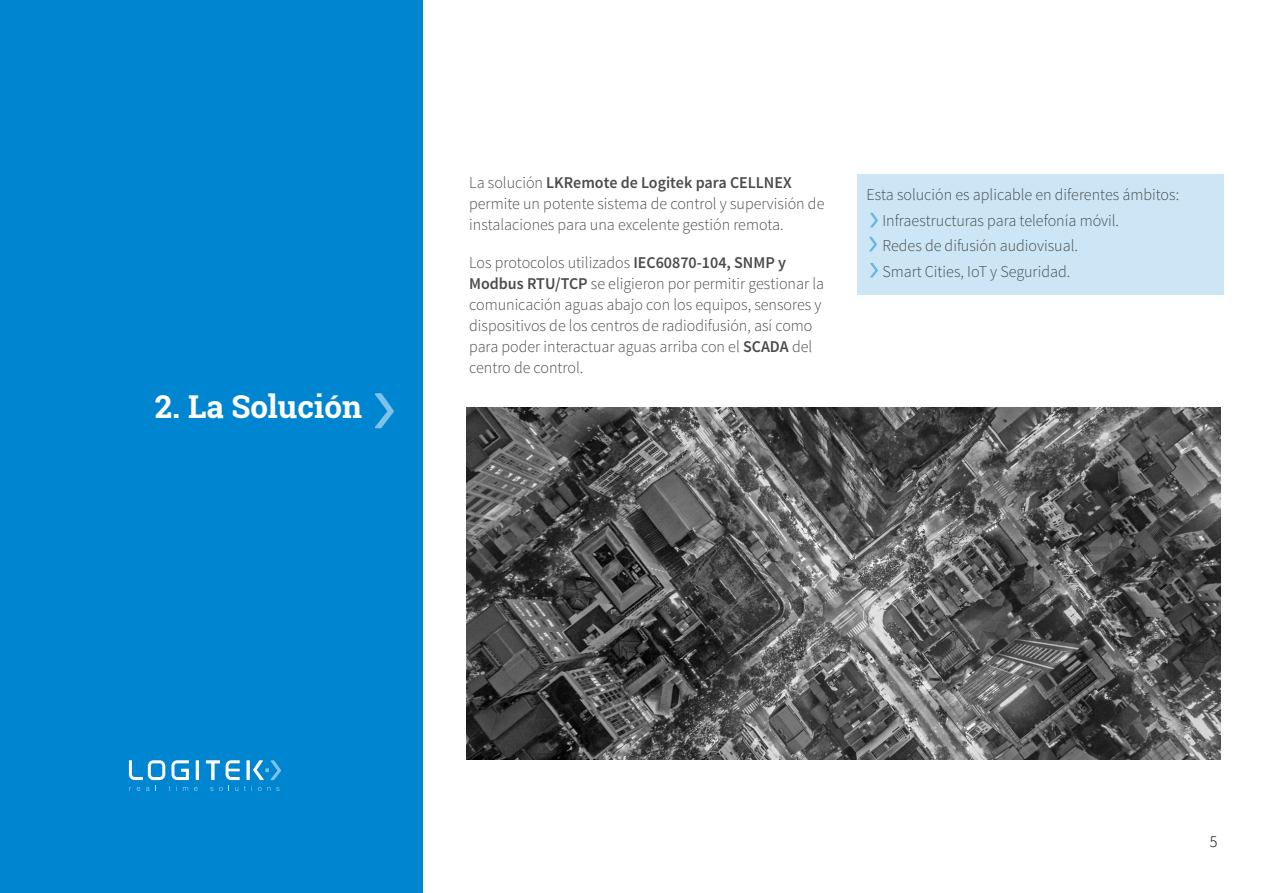
<style>
.page{position:relative;width:1263px;height:893px;background:#fff}
.page>*{position:absolute;margin:0;border:0;box-sizing:border-box;transform-origin:0 0}
.t1{font:700 31.5px "Roboto Slab";color:#fff}
.t2{font:300 16.5px/21px "Source Sans Pro";color:#494c4a}
.t3{font:300 16.5px "Source Sans Pro";color:#000}
.s1{font-weight:600}
</style>
<div class="page">
<div style="left:0;top:0;width:422px;height:893px;background:#0086d0"></div>
<svg style="left:375px;top:393px;width:19px;height:35px"></svg>
<hr style="left:196px;top:760px;width:3px;height:20px;background:#fff">
<svg style="left:129px;top:760px;width:69px;height:31px"></svg>
<svg style="left:206px;top:760px;width:75px;height:31px"></svg>
<div style="left:858px;top:175px;width:366px;height:120px;background:#cce6f5"></div>
<svg style="left:870px;top:213px;width:8px;height:14px"></svg>
<svg style="left:869px;top:237px;width:8px;height:14px"></svg>
<svg style="left:870px;top:263px;width:8px;height:14px"></svg>
<img style="left:467px;top:408px;width:754px;height:351px">
<h1 class="t1" style="left:155px;top:385px;width:209px">2. La Solución</h1>
<p class="t2" style="left:469px;top:172px;width:357px">La solución <span class="s1">LKRemote de Logitek para CELLNEX </span>permite un potente sistema de control y supervisión de instalaciones para una excelente gestión remota.</p>
<p class="t2" style="left:469px;top:252px;width:356px">Los protocolos utilizados <span class="s1">IEC60870-104, SNMP y Modbus RTU/TCP</span> se eligieron por permitir gestionar la comunicación aguas abajo con los equipos, sensores y dispositivos de los centros de radiodifusión, así como para poder interactuar aguas arriba con el <span class="s1">SCADA</span> del centro de control.</p>
<p class="t2" style="left:882px;top:182px;width:298px;line-height:25.5px;text-indent:-16px">Esta solución es aplicable en diferentes ámbitos:<br>Infraestructuras para telefonía móvil.<br>Redes de difusión audiovisual.<br>Smart Cities, IoT y Seguridad.</p>
<p class="t3" style="left:1210px;top:831px;width:9px">5</p>
</div>
